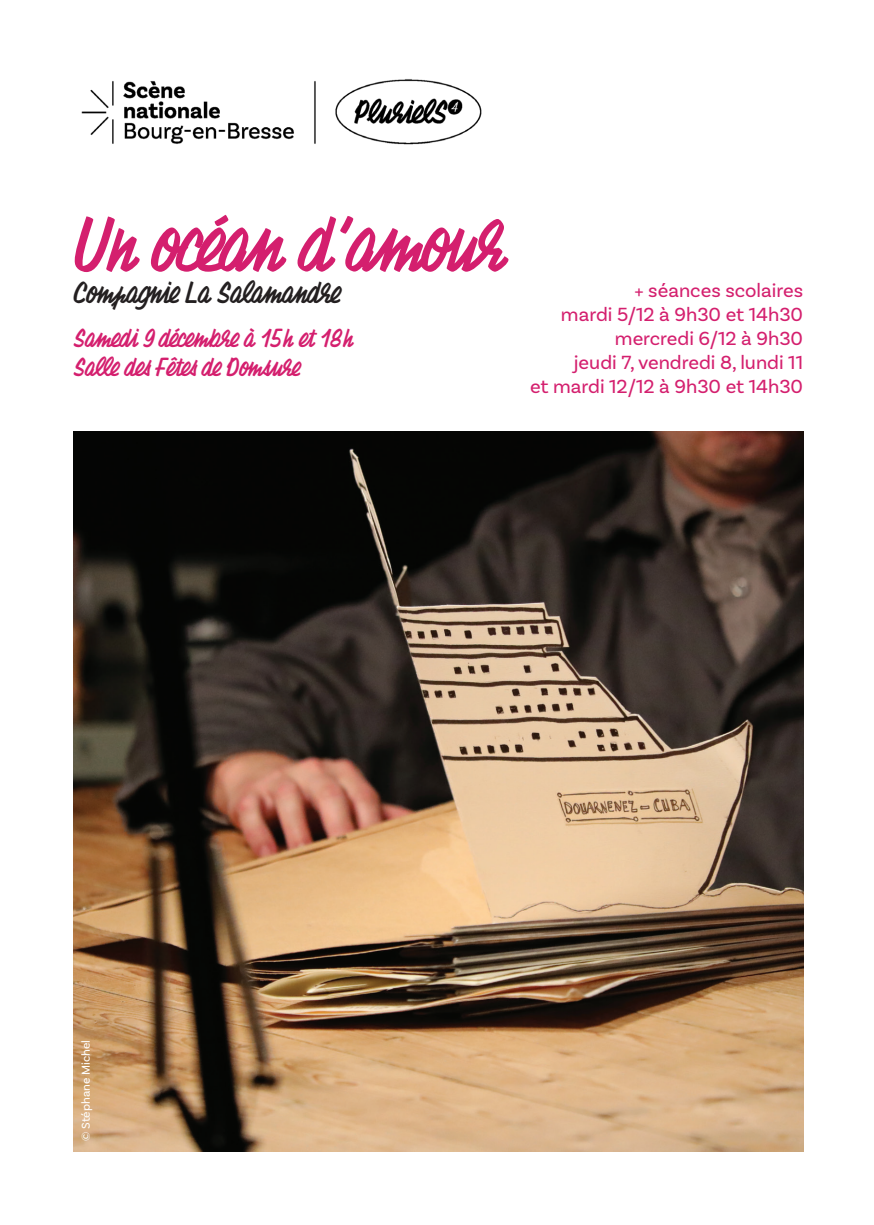
<style>
.page{position:relative;width:874px;height:1225px;background:#fff}
.page>*{position:absolute;margin:0;border:0;box-sizing:border-box;transform-origin:0 0}
.t1{font:72px "Chaumont Script";letter-spacing:-.025em;color:#d41f6e}
.t2{font:28px "Chaumont Script";color:#231f20}
.t3{font:24px/28.8px "Chaumont Script";color:#d41f6e}
.t4{font:20px/24px "Basic Sans";color:#d41f6e;text-align:right}
.t5{font:12px "Basic Sans";color:#fff}
</style>
<div class="page">
<img style="left:74px;top:431px;width:728px;height:720px">
<img style="left:81px;top:79px;width:401px;height:65px">
<p class="t1" style="left:73px;top:197px;width:431px">Un océan d’amour</p>
<p class="t2" style="left:73px;top:274px;width:267px">Compagnie La Salamandre</p>
<p class="t3" style="left:74px;top:325px;width:282px">Samedi 9 décembre à 15h et 18h<br>Salle des Fêtes de Domsure</p>
<p class="t4" style="left:634px;top:278px;width:170px">+ séances scolaires</p>
<p class="t4" style="left:560px;top:302px;width:243px">mardi 5/12 à 9h30 et 14h30</p>
<p class="t4" style="left:529px;top:326px;width:274px">mercredi 6/12 à 9h30<br>jeudi 7, vendredi 8, lundi 11<br>et mardi 12/12 à 9h30 et 14h30</p>
<p class="t5" style="left:79px;top:1141px;width:102px;rotate:-90deg">© Stéphane Michel</p>
</div>
